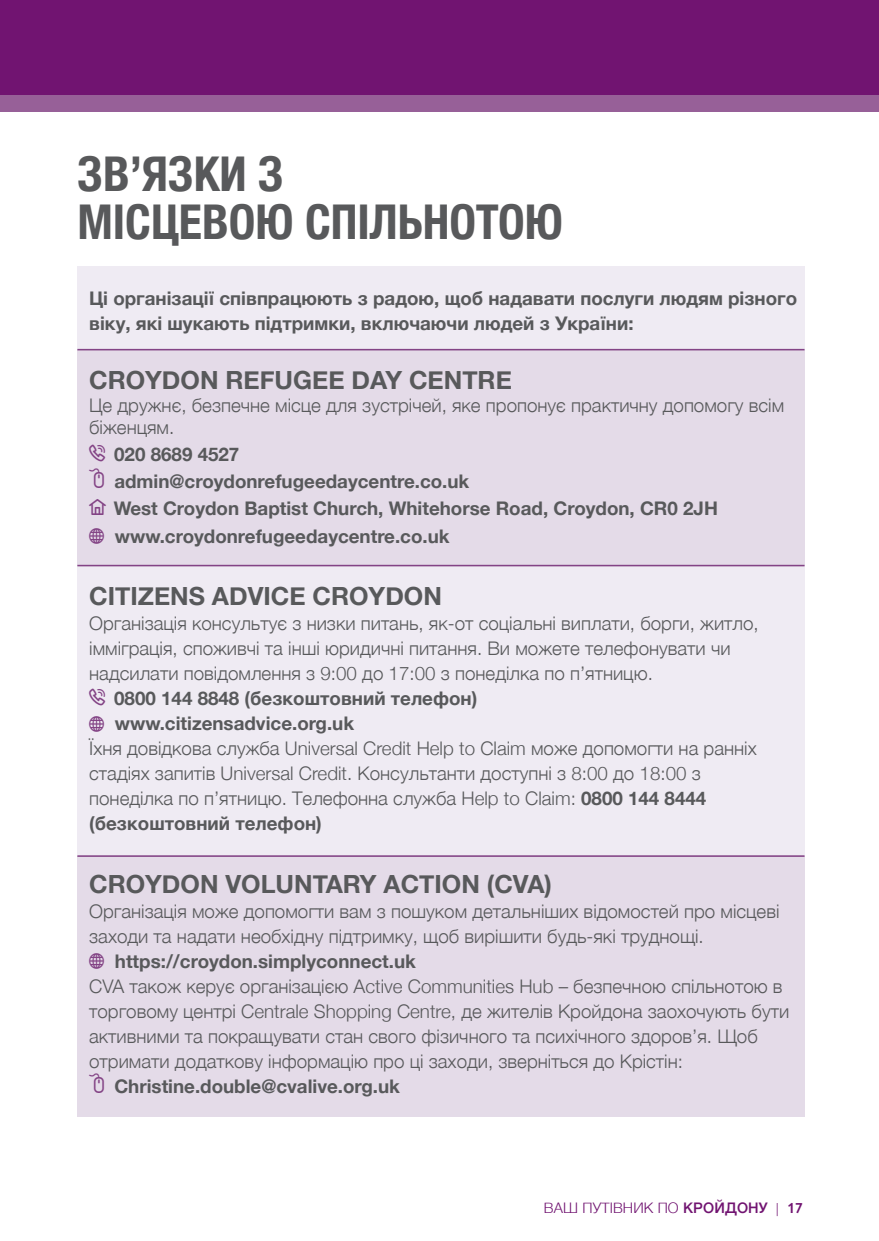
<style>
.page{position:relative;width:879px;height:1241px;background:#fff}
.page>*{position:absolute;margin:0;border:0;box-sizing:border-box;transform-origin:0 0}
.t1{font:700 condensed 47.95px/47.9px "Helvetica Neue";color:#58595b}
.t2{font:700 25.03px "Helvetica Neue";color:#58595b}
.t3{font:300 18.72px/25px "Helvetica Neue";color:#58595b}
.t4{font:700 18.72px/27.1px "Helvetica Neue";color:#58595b}
.t5{font:300 14.53px "Helvetica";letter-spacing:.01em;color:#711471}
.s1{font-family:"Info Bits Things";font-weight:400;font-size:22.93px;color:#834385}
.s2{font-weight:700}
.s3{font-family:"Helvetica Neue";font-weight:500}
.s4{font-family:"Fiendstar"}
.s5{font-family:"Fiendstar";font-weight:600}
</style>
<div class="page">
<div style="left:0;top:0;width:878px;height:111px;background:#976098"></div>
<div style="left:0;top:0;width:878px;height:95px;background:#711471"></div>
<div style="left:77px;top:266px;width:727px;height:825px;background:#efebf3"></div>
<div style="left:77px;top:350px;width:727px;height:215px;background:#e4dbe8"></div>
<div style="left:77px;top:856px;width:727px;height:259px;background:#e4dbe8"></div>
<hr style="left:77px;top:349px;width:727px;height:1px;background:#834385">
<hr style="left:77px;top:564px;width:727px;height:2px;background:#834385">
<hr style="left:77px;top:855px;width:727px;height:1px;background:#834385">
<h1 class="t1" style="left:77px;top:147px;width:487px">ЗВ’ЯЗКИ З<br>МІСЦЕВОЮ СПІЛЬНОТОЮ</h1>
<p class="t4" style="left:89px;top:286px;width:709px;line-height:25px">Ці організації співпрацюють з радою, щоб надавати послуги людям різного віку, які шукають підтримки, включаючи людей з України:</p>
<h2 class="t2" style="left:89px;top:360px;width:424px">CROYDON REFUGEE DAY CENTRE</h2>
<p class="t3" style="left:89px;top:392px;width:696px;line-height:22.6px">Це дружнє, безпечне місце для зустрічей, яке пропонує практичну допомогу всім біженцям.</p>
<p class="t4" style="left:88px;top:441px;width:630px"><span class="s1">[</span> 020 8689 4527<br><span class="s1">/</span> admin@croydonrefugeedaycentre.co.uk<br><span class="s1">]</span> West Croydon Baptist Church, Whitehorse Road, Croydon, CR0 2JH <span class="s1">X</span> www.croydonrefugeedaycentre.co.uk</p>
<h2 class="t2" style="left:89px;top:576px;width:354px">CITIZENS ADVICE CROYDON</h2>
<p class="t3" style="left:88px;top:609px;width:671px">Організація консультує з низки питань, як-от соціальні виплати, борги, житло, імміграція, споживчі та інші юридичні питання. Ви можете телефонувати чи надсилати повідомлення з 9:00 до 17:00 з понеділка по п’ятницю.<br><span class="s1">[</span> <span class="s2">0800 144 8848 (безкоштовний телефон)<br></span><span class="s1">X</span> <span class="s2">www.citizensadvice.org.uk<br></span>Їхня довідкова служба Universal Credit Help to Claim може допомогти на ранніх стадіях запитів Universal Credit. Консультанти доступні з 8:00 до 18:00 з понеділка по п’ятницю. Телефонна служба Help to Claim: <span class="s2">0800 144 8444 (безкоштовний телефон)</span></p>
<h2 class="t2" style="left:89px;top:864px;width:464px">CROYDON VOLUNTARY ACTION (CVA)</h2>
<p class="t3" style="left:88px;top:897px;width:702px">Організація може допомогти вам з пошуком детальніших відомостей про місцеві заходи та надати необхідну підтримку, щоб вирішити будь-які труднощі.<br><span class="s1">X</span> <span class="s2">https://croydon.simplyconnect.uk<br></span>CVA також керує організацією Active Communities Hub – безпечною спільнотою в торговому центрі Centrale Shopping Centre, де жителів Кройдона заохочують бути активними та покращувати стан свого фізичного та психічного здоров’я. Щоб отримати додаткову інформацію про ці заходи, зверніться до Крістін:<br><span class="s1">/</span> <span class="s2">Christine.double@cvalive.org.uk</span></p>
<p class="t5" style="left:543px;top:1194px;width:260px">ВАШ ПУТІВНИК ПО <span class="s3">КРОЙДОНУ</span> <span class="s4">|</span> <span class="s5">17</span></p>
</div>
